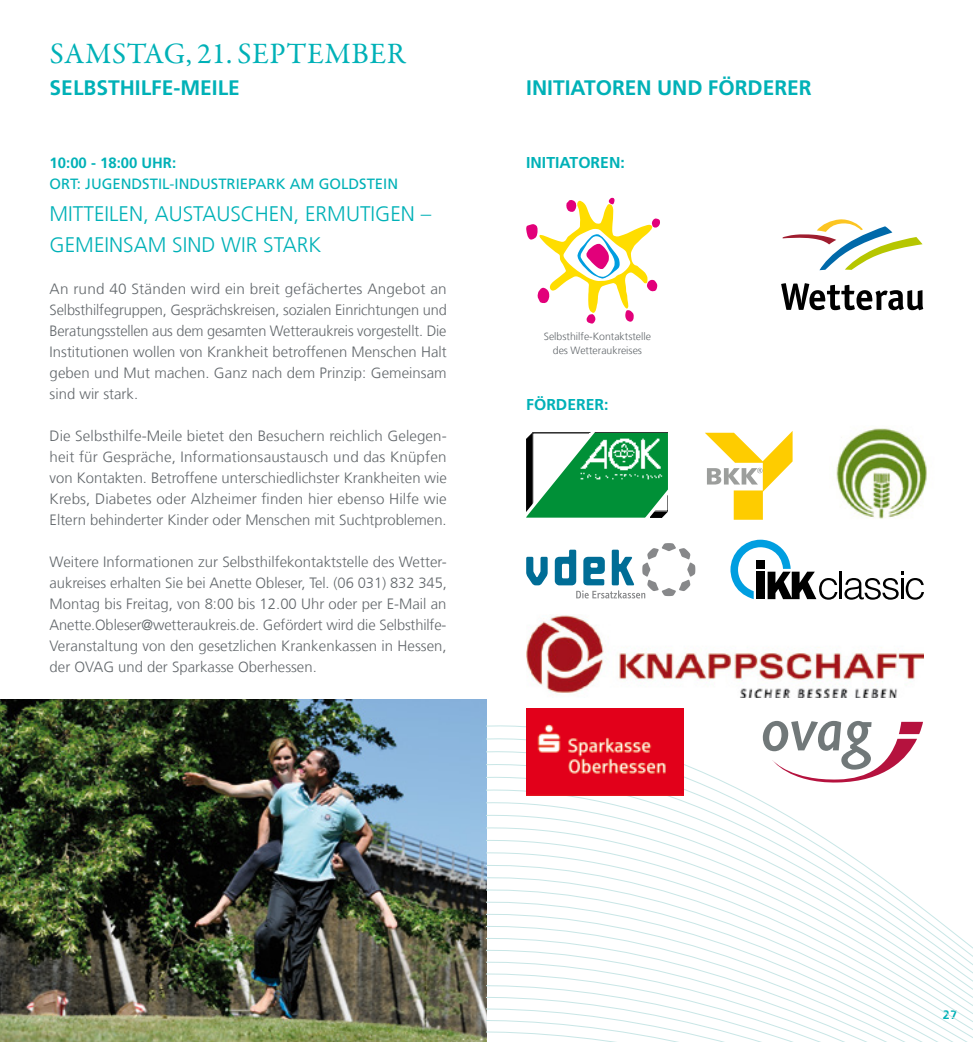
<style>
.page{position:relative;width:973px;height:1042px;background:#fff}
.page>*{position:absolute;margin:0;border:0;box-sizing:border-box;transform-origin:0 0}
.t1{font:29.75px "Garamond Premr Pro";letter-spacing:.015em;color:#00b1b7}
.t2{font:300 21px "Frutiger LT Com";color:#00b1b7}
.t3{font:700 21px "Frutiger LT Com";color:#00b1b7}
.t4{font:700 15.75px "Frutiger LT Com";color:#00b1b7}
.t5{font:300 14.88px/21px "Frutiger LT Com";color:#62676b;text-align:justify}
.t6{font:14.88px "Frutiger LT Com";color:#00b1b7}
.t7{font:700 14.88px "Frutiger LT Com";color:#00b1b7}
.t8{font:700 12.25px "Frutiger LT Com";color:#00b1b7}
.t9{font:300 10.5px/14px "Frutiger LT Com";color:#62676b;text-align:center}
</style>
<div class="page">
<img style="left:0;top:699px;width:486px;height:343px">
<svg style="left:486px;top:721px;width:486px;height:321px"></svg>
<svg style="left:526px;top:198px;width:134px;height:126px"></svg>
<svg style="left:781px;top:283px;width:142px;height:27px"></svg>
<svg style="left:782px;top:219px;width:140px;height:51px"></svg>
<svg style="left:762px;top:721px;width:160px;height:61px"></svg>
<img style="left:526px;top:708px;width:157px;height:87px">
<img style="left:526px;top:615px;width:396px;height:82px">
<svg style="left:526px;top:557px;width:21px;height:28px"></svg>
<svg style="left:554px;top:543px;width:141px;height:55px"></svg>
<svg style="left:730px;top:540px;width:107px;height:60px"></svg>
<hr style="left:839px;top:572px;width:3px;height:27px;background:#000">
<svg style="left:844px;top:572px;width:79px;height:28px"></svg>
<svg style="left:526px;top:433px;width:141px;height:85px"></svg>
<img style="left:578px;top:436px;width:87px;height:45px">
<svg style="left:705px;top:431px;width:87px;height:89px"></svg>
<img style="left:836px;top:428px;width:91px;height:91px">
<h1 class="t1" style="left:50px;top:36px;width:21px">SAM</h1>
<h1 class="t1" style="left:112px;top:36px;width:295px">STAG, 21. SEPTEMBER</h1>
<h2 class="t3" style="left:50px;top:75px;width:192px">SELBSTHILFE-MEILE</h2>
<p class="t7" style="left:50px;top:154px;width:128px">10:00 - 18:00 UHR:</p>
<p class="t6" style="left:50px;top:175px;width:52px">ORT: JUGENDS</p>
<p class="t6" style="left:150px;top:175px;width:40px">TIL-INDUS</p>
<p class="t6" style="left:218px;top:175px;width:26px">TRIEPA</p>
<p class="t6" style="left:266px;top:175px;width:73px">RK AM GOLDS</p>
<p class="t6" style="left:366px;top:175px;width:17px">TEIN</p>
<h2 class="t2" style="left:50px;top:201px;width:29px">Mitteilen</h2>
<h2 class="t2" style="left:143px;top:201px;width:39px">, Austauschen</h2>
<h2 class="t2" style="left:293px;top:201px;width:36px">, Ermutigen</h2>
<h2 class="t2" style="left:420px;top:201px;width:12px">–</h2>
<h2 class="t2" style="left:50px;top:233px;width:271px">Gemeinsam sind wir stark</h2>
<p class="t5" style="left:50px;top:278px;width:398px">An rund 40 Ständen wird ein breit gefächertes Angebot an Selbsthilfegruppen, Gesprächskreisen, sozialen Einrichtungen und Beratungsstellen aus dem gesamten Wetteraukreis vorgestellt. Die Institutionen wollen von Krankheit betroffenen Menschen Halt geben und M ut machen. Ganz nach dem Prinzip: Gemeinsam sind wir stark.</p>
<p class="t5" style="left:50px;top:425px;width:399px">Die Selbsthilfe-Meile bietet den Besuchern reichlich Gelegen&shy;heit für Gespräche, Informationsaustausch und das Knüpfen von Kontakten. Betroffene unterschiedlichster Krankheiten wie Krebs, Diabetes oder Alzheimer finden hier ebenso Hilfe wie Eltern behinderter Kinder oder Menschen mit Suchtproblemen.</p>
<p class="t5" style="left:50px;top:551px;width:399px">Weitere Informationen zur Selbsthilfekontaktstelle des Wetter&shy;aukreises erhalten Sie bei Anette Obleser, Tel. (06 031) 832 345, Montag bis Freitag, von 8:00 bis 12.00 U hr oder per E-Mail an Anette.Obleser@wetteraukreis.de. Gefördert wird die Selbsthilfe-Veranstaltung von den gesetzlichen Krankenkassen in Hessen, der OVAG und der Sparkasse Oberhessen.</p>
<h2 class="t3" style="left:526px;top:75px;width:196px">INITIATOREN UND FÖR</h2>
<h2 class="t3" style="left:747px;top:75px;width:61px">DERER</h2>
<p class="t4" style="left:526px;top:153px;width:100px">INITIATOREN:</p>
<p class="t9" style="left:543px;top:330px;width:109px">Selbsthilfe-Kontaktstelle des Wetteraukreises</p>
<p class="t4" style="left:526px;top:395px;width:84px">FÖRDERER:</p>
<p class="t8" style="left:942px;top:1007px;width:16px">27</p>
</div>
